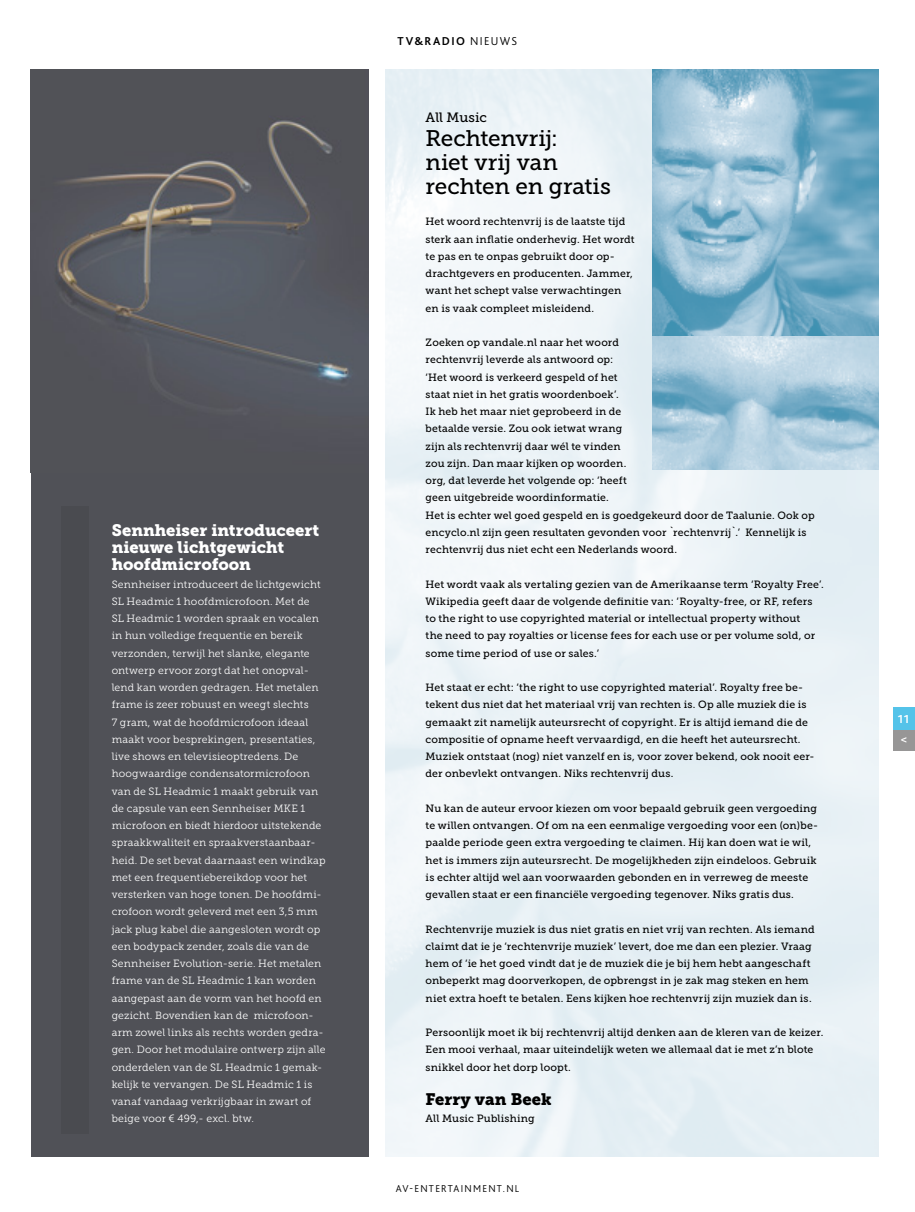
<style>
.page{position:relative;width:915px;height:1212px;background:#fff}
.page>*{position:absolute;margin:0;border:0;box-sizing:border-box;transform-origin:0 0}
.t1{font:22.5px/24px "Museo Slab 500";letter-spacing:-.005em;color:#000}
.t2{font:16.5px/17.2px "Museo Slab 900";color:#fff}
.t3{font:16.5px "Museo Slab 900";color:#000}
.t4{font:13.5px "Museo Slab 500";color:#000}
.t5{font:700 12px "Bliss 2";letter-spacing:.125em;color:#000}
.t6{font:700 12px/20.7px "Bliss 2";color:#fff}
.t7{font:10.5px/17.2px "Museo Slab 500";letter-spacing:.015em;color:#000}
.t8{font:10.5px/17.2px "Museo Slab 300";letter-spacing:.015em;color:#fff}
.t9{font:300 10.5px "Bliss 2";letter-spacing:.125em;color:#000}
.s1{font-weight:300}
</style>
<div class="page">
<img style="left:652px;top:70px;width:226px;height:400px">
<div style="left:893px;top:728px;width:21px;height:22px;background:#979696"></div>
<div style="left:893px;top:707px;width:21px;height:22px;background:#54c3e9"></div>
<div style="left:31px;top:467px;width:337px;height:690px;background:#505157"></div>
<img style="left:31px;top:70px;width:337px;height:397px">
<div style="left:62px;top:506px;width:27px;height:628px;background:#4a4b50"></div>
<h2 class="t2" style="left:112px;top:521px;width:209px">Sennheiser introduceert nieuwe lichtgewicht hoofdmicrofoon</h2>
<p class="t8" style="left:112px;top:575px;width:215px">Sennheiser introduceert de lichtgewicht SL Headmic 1 hoofdmicrofoon. Met de<br>SL Headmic 1 worden spraak en vocalen in hun volledige frequentie en bereik verzonden, terwijl het slanke, elegante ontwerp ervoor zorgt dat het onopval&shy;lend kan worden gedragen. Het metalen frame is zeer robuust en weegt slechts<br>7 gram, wat de hoofdmicrofoon ideaal maakt voor besprekingen, presentaties, live shows en televisieoptredens. De hoogwaardige condensatormicrofoon van de SL Headmic 1 maakt gebruik van de capsule van een Sennheiser MKE 1 microfoon en biedt hierdoor uitstekende spraakkwaliteit en spraakverstaanbaar&shy;heid. De set bevat daarnaast een windkap met een frequentiebereikdop voor het versterken van hoge tonen. De hoofdmi&shy;crofoon wordt geleverd met een 3,5 mm jack plug kabel die aangesloten wordt op een bodypack zender, zoals die van de Sennheiser Evolution-serie. Het metalen frame van de SL Headmic 1 kan worden aangepast aan de vorm van het hoofd en gezicht. Bovendien kan de microfoon&shy;arm zowel links als rechts worden gedra&shy;gen. Door het modulaire ontwerp zijn alle onderdelen van de SL Headmic 1 gemak&shy;kelijk te vervangen. De SL Headmic 1 is vanaf vandaag verkrijgbaar in zwart of beige voor € 499,- excl. btw.</p>
<p class="t5" style="left:397px;top:33px;width:121px">TV&amp;RADIO <span class="s1">NIEUWS</span></p>
<p class="t4" style="left:425px;top:110px;width:63px">All Music</p>
<h1 class="t1" style="left:425px;top:126px;width:187px">Rechtenvrij:<br>niet vrij van rechten en gratis</h1>
<p class="t7" style="left:425px;top:213px;width:210px">Het woord rechtenvrij is de laatste tijd sterk aan inflatie onderhevig. Het wordt te pas en te onpas gebruikt door op&shy;drachtgevers en producenten. Jammer, want het schept valse verwachtingen en is vaak compleet misleidend.</p>
<p class="t7" style="left:425px;top:334px;width:390px">Zoeken op vandale.nl naar het woord<br>rechtenvrij leverde als antwoord op:<br>‘Het woord is verkeerd gespeld of het<br>staat niet in het gratis woordenboek’.<br>Ik heb het maar niet geprobeerd in de<br>betaalde versie. Zou ook ietwat wrang<br>zijn als rechtenvrij daar wél te vinden<br>zou zijn. Dan maar kijken op woorden.<br>org, dat leverde het volgende op: ‘heeft<br>geen uitgebreide woordinformatie.<br>Het is echter wel goed gespeld en is goedgekeurd door de Taalunie. Ook op encyclo.nl zijn geen resultaten gevonden voor `rechtenvrij`.’ Kennelijk is rechtenvrij dus niet echt een Nederlands woord.</p>
<p class="t7" style="left:425px;top:575px;width:399px">Het wordt vaak als vertaling gezien van de Amerikaanse term ‘Royalty Free’.<br>Wikipedia geeft daar de volgende definitie van: ‘Royalty-free, or RF, refers to the right to use copyrighted material or intellectual property without<br>the need to pay royalties or license fees for each use or per volume sold, or some time period of use or sales.’</p>
<p class="t7" style="left:425px;top:679px;width:390px">Het staat er echt: ‘the right to use copyrighted material’. Royalty free be&shy;tekent dus niet dat het materiaal vrij van rechten is. Op alle muziek die is gemaakt zit namelijk auteursrecht of copyright. Er is altijd iemand die de compositie of opname heeft vervaardigd, en die heeft het auteursrecht.<br>Muziek ontstaat (nog) niet vanzelf en is, voor zover bekend, ook nooit eer&shy;der onbevlekt ontvangen. Niks rechtenvrij dus.</p>
<p class="t7" style="left:425px;top:800px;width:394px">Nu kan de auteur ervoor kiezen om voor bepaald gebruik geen vergoeding te willen ontvangen. Of om na een eenmalige vergoeding voor een (on)be&shy;paalde periode geen extra vergoeding te claimen. Hij kan doen wat ie wil, het is immers zijn auteursrecht. De mogelijkheden zijn eindeloos. Gebruik is echter altijd wel aan voorwaarden gebonden en in verreweg de meeste gevallen staat er een financiële vergoeding tegenover. Niks gratis dus.</p>
<p class="t7" style="left:425px;top:920px;width:390px">Rechtenvrije muziek is dus niet gratis en niet vrij van rechten. Als iemand claimt dat ie je ‘rechtenvrije muziek’ levert, doe me dan een plezier. Vraag hem of ‘ie het goed vindt dat je de muziek die je bij hem hebt aangeschaft onbeperkt mag doorverkopen, de opbrengst in je zak mag steken en hem niet extra hoeft te betalen. Eens kijken hoe rechtenvrij zijn muziek dan is.</p>
<p class="t7" style="left:425px;top:1024px;width:399px">Persoonlijk moet ik bij rechtenvrij altijd denken aan de kleren van de keizer.<br>Een mooi verhaal, maar uiteindelijk weten we allemaal dat ie met z’n blote snikkel door het dorp loopt.</p>
<h2 class="t3" style="left:425px;top:1090px;width:127px">Ferry van Beek</h2>
<p class="t7" style="left:425px;top:1110px;width:111px">All Music Publishing</p>
<p class="t9" style="left:395px;top:1182px;width:125px">AV-ENTERTAINMENT.NL</p>
<p class="t6" style="left:897px;top:708px;width:13px">11 &lt;</p>
</div>
